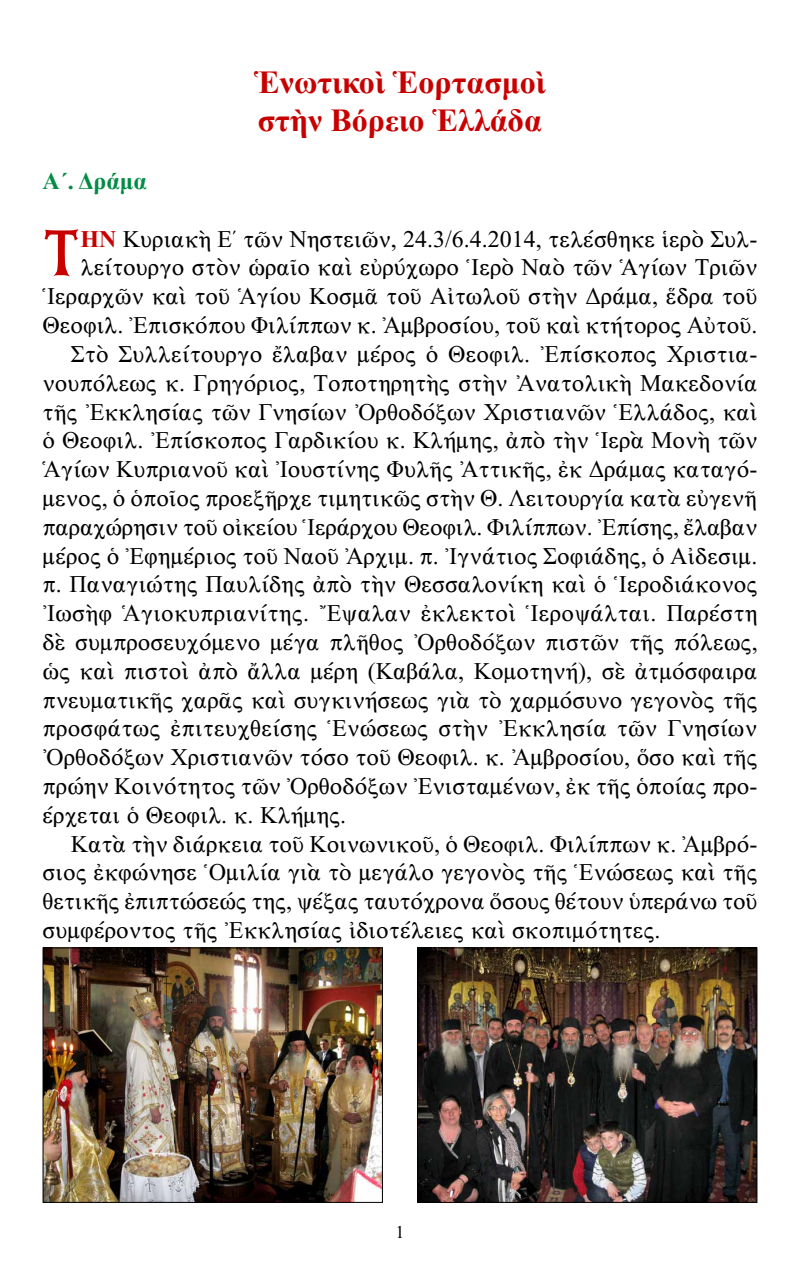
<style>
.page{position:relative;width:800px;height:1270px;background:#fff}
.page>*{position:absolute;margin:0;border:0;box-sizing:border-box;transform-origin:0 0}
.t1{font:65px "BYZIMAK";color:#c80000}
.t2{font:700 32px/38.4px "Times New Roman";color:#c80000}
.t3{font:24px "CTOS New Times Roman Test 1";color:#000}
.t4{font:700 24px "Times New Roman";color:#008c44}
.t5{font:18px "CTOS New Times Roman Test 1";color:#000}
.s1{font-family:"CTOS New Times Bold Test 1";color:#c80000}
</style>
<div class="page">
<img style="left:44px;top:949px;width:337px;height:252px">
<div style="left:42px;top:947px;width:341px;height:256px;border:1px solid #000"></div>
<img style="left:419px;top:949px;width:336px;height:252px">
<div style="left:417px;top:947px;width:340px;height:256px;border:1px solid #000"></div>
<h2 class="t2" style="left:254px;top:62px;width:293px">Ἑνωτικοὶ Ἑορτασμοὶ στὴν Βόρειο Ἑλλάδα</h2>
<p class="t4" style="left:42px;top:164px;width:106px">Α΄. Δράμα</p>
<h1 class="t1" style="left:42px;top:214px;width:40px">Τ</h1>
<p class="t3" style="left:81px;top:226px;width:678px"><span class="s1">ΗΝ</span> Κυριακὴ Ε΄ τῶν Νηστειῶν, 24.3/6.4.2014, τελέσθηκε ἱερὸ Συλ-</p>
<p class="t3" style="left:81px;top:254px;width:678px">λείτουργο στὸν ὡραῖο καὶ εὐρύχωρο Ἱερὸ Ναὸ τῶν Ἁγίων Τριῶν</p>
<p class="t3" style="left:42px;top:283px;width:716px">Ἱεραρχῶν καὶ τοῦ Ἁγίου Κοσμᾶ τοῦ Αἰτωλοῦ στὴν Δράμα, ἕδρα τοῦ</p>
<p class="t3" style="left:42px;top:312px;width:716px">Θεοφιλ. Ἐπισκόπου Φιλίππων κ. Ἀμβροσίου, τοῦ καὶ κτήτορος Αὐτοῦ.</p>
<p class="t3" style="left:71px;top:341px;width:688px">Στὸ Συλλείτουργο ἔλαβαν μέρος ὁ Θεοφιλ. Ἐπίσκοπος Χριστια-</p>
<p class="t3" style="left:42px;top:370px;width:716px">νουπόλεως κ. Γρηγόριος, Τοποτηρητὴς στὴν Ἀνατολικὴ Μακεδονία</p>
<p class="t3" style="left:42px;top:398px;width:716px">τῆς Ἐκκλησίας τῶν Γνησίων Ὀρθοδόξων Χριστιανῶν Ἑλλάδος, καὶ</p>
<p class="t3" style="left:42px;top:427px;width:716px">ὁ Θεοφιλ. Ἐπίσκοπος Γαρδικίου κ. Κλήμης, ἀπὸ τὴν Ἱερὰ Μονὴ τῶν</p>
<p class="t3" style="left:42px;top:456px;width:716px">Ἁγίων Κυπριανοῦ καὶ Ἰουστίνης Φυλῆς Ἀττικῆς, ἐκ Δράμας καταγό-</p>
<p class="t3" style="left:42px;top:485px;width:715px">μενος, ὁ ὁποῖος προεξῆρχε τιμητικῶς στὴν Θ. Λειτουργία κατὰ εὐγενῆ</p>
<p class="t3" style="left:42px;top:514px;width:716px">παραχώρησιν τοῦ οἰκείου Ἱεράρχου Θεοφιλ. Φιλίππων. Ἐπίσης, ἔλαβαν</p>
<p class="t3" style="left:42px;top:542px;width:716px">μέρος ὁ Ἐφημέριος τοῦ Ναοῦ Ἀρχιμ. π. Ἰγνάτιος Σοφιάδης, ὁ Αἰδεσιμ.</p>
<p class="t3" style="left:42px;top:571px;width:716px">π. Παναγιώτης Παυλίδης ἀπὸ τὴν Θεσσαλονίκη καὶ ὁ Ἱεροδιάκονος</p>
<p class="t3" style="left:42px;top:600px;width:716px">Ἰωσὴφ Ἁγιοκυπριανίτης. Ἔψαλαν ἐκλεκτοὶ Ἱεροψάλται. Παρέστη</p>
<p class="t3" style="left:42px;top:629px;width:716px">δὲ συμπροσευχόμενο μέγα πλῆθος Ὀρθοδόξων πιστῶν τῆς πόλεως,</p>
<p class="t3" style="left:42px;top:658px;width:716px">ὡς καὶ πιστοὶ ἀπὸ ἄλλα μέρη (Καβάλα, Κομοτηνή), σὲ ἀτμόσφαιρα</p>
<p class="t3" style="left:42px;top:686px;width:716px">πνευματικῆς χαρᾶς καὶ συγκινήσεως γιὰ τὸ χαρμόσυνο γεγονὸς τῆς</p>
<p class="t3" style="left:42px;top:715px;width:716px">προσφάτως ἐπιτευχθείσης Ἑνώσεως στὴν Ἐκκλησία τῶν Γνησίων</p>
<p class="t3" style="left:42px;top:744px;width:716px">Ὀρθοδόξων Χριστιανῶν τόσο τοῦ Θεοφιλ. κ. Ἀμβροσίου, ὅσο καὶ τῆς</p>
<p class="t3" style="left:42px;top:773px;width:716px">πρώην Κοινότητος τῶν Ὀρθοδόξων Ἐνισταμένων, ἐκ τῆς ὁποίας προ-</p>
<p class="t3" style="left:42px;top:802px;width:305px">έρχεται ὁ Θεοφιλ. κ. Κλήμης.</p>
<p class="t3" style="left:71px;top:830px;width:688px">Κατὰ τὴν διάρκεια τοῦ Κοινωνικοῦ, ὁ Θεοφιλ. Φιλίππων κ. Ἀμβρό-</p>
<p class="t3" style="left:42px;top:859px;width:716px">σιος ἐκφώνησε Ὁμιλία γιὰ τὸ μεγάλο γεγονὸς τῆς Ἑνώσεως καὶ τῆς</p>
<p class="t3" style="left:42px;top:888px;width:716px">θετικῆς ἐπιπτώσεώς της, ψέξας ταυτόχρονα ὅσους θέτουν ὑπεράνω τοῦ</p>
<p class="t3" style="left:42px;top:917px;width:619px">συμφέροντος τῆς Ἐκκλησίας ἰδιοτέλειες καὶ σκοπιμότητες.</p>
<p class="t5" style="left:395px;top:1222px;width:10px">1</p>
</div>
